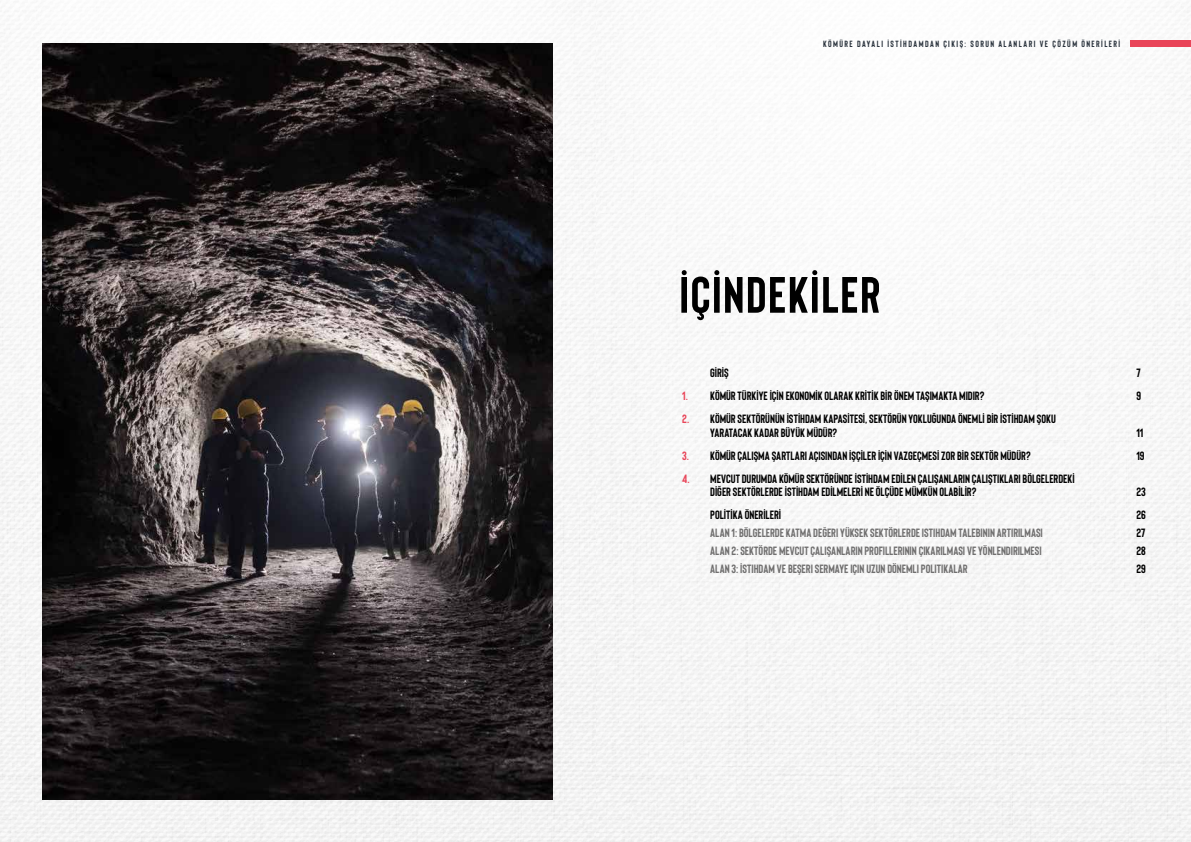
<style>
.page{position:relative;width:1191px;height:842px;background:#fff}
.page>*{position:absolute;margin:0;border:0;box-sizing:border-box;transform-origin:0 0}
.t1{font:700 51px "Bison";letter-spacing:.03em;color:#000}
.t2{font:700 12px/13.8px "Bison";color:#000}
.t3{font:700 12px "Bison";color:#706f6f}
.t4{font:700 9px "Bison";letter-spacing:.16em;color:#29323c}
.s1{color:#e94559}
</style>
<div class="page">
<img style="left:0;top:1px;width:1191px;height:841px">
<div style="left:1130px;top:40px;width:61px;height:7px;background:#e94559"></div>
<img style="left:43px;top:43px;width:510px;height:756px">
<p class="t4" style="left:823px;top:38px;width:298px">KÖMÜRE DAYALI İSTİHDAMDAN ÇIKIŞ: SORUN ALANLARI VE ÇÖZÜM ÖNERİLERİ</p>
<h1 class="t1" style="left:679px;top:263px;width:202px">İÇİNDEKİLER</h1>
<p class="t2" style="left:710px;top:366px;width:20px">GİRİŞ</p>
<p class="t2" style="left:1136px;top:366px;width:6px">7</p>
<p class="t2" style="left:682px;top:389px;width:304px"><span class="s1">1.</span> KÖMÜR TÜRKİYE İÇİN EKONOMİK OLARAK KRİTİK BİR ÖNEM TAŞIMAKTA MIDIR?</p>
<p class="t2" style="left:1136px;top:389px;width:6px">9</p>
<p class="t2" style="left:710px;top:411px;width:347px;text-indent:-28px"><span class="s1">2.</span> KÖMÜR SEKTÖRÜNÜN İSTİHDAM KAPASİTESİ, SEKTÖRÜN YOKLUĞUNDA ÖNEMLİ BİR İSTİHDAM ŞOKU<br>YARATACAK KADAR BÜYÜK MÜDÜR?</p>
<p class="t2" style="left:1136px;top:425px;width:8px">11</p>
<p class="t2" style="left:682px;top:448px;width:350px"><span class="s1">3.</span> KÖMÜR ÇALIŞMA ŞARTLARI AÇISINDAN İŞÇİLER İÇİN VAZGEÇMESİ ZOR BİR SEKTÖR MÜDÜR?</p>
<p class="t2" style="left:1136px;top:448px;width:10px">19</p>
<p class="t2" style="left:710px;top:471px;width:366px;text-indent:-28px"><span class="s1">4.</span> MEVCUT DURUMDA KÖMÜR SEKTÖRÜNDE İSTİHDAM EDİLEN ÇALIŞANLARIN ÇALIŞTIKLARI BÖLGELERDEKİ<br>DİĞER SEKTÖRLERDE İSTİHDAM EDİLMELERİ NE ÖLÇÜDE MÜMKÜN OLABİLİR?</p>
<p class="t2" style="left:1136px;top:485px;width:11px">23</p>
<p class="t2" style="left:710px;top:508px;width:72px">POLİTİKA ÖNERİLERİ</p>
<p class="t2" style="left:1136px;top:508px;width:11px">26</p>
<p class="t3" style="left:710px;top:525px;width:334px">ALAN 1: BÖLGELERDE KATMA DEĞERI YÜKSEK SEKTÖRLERDE ISTIHDAM TALEBININ ARTIRILMASI</p>
<p class="t2" style="left:1136px;top:525px;width:11px">27</p>
<p class="t3" style="left:710px;top:543px;width:333px">ALAN 2: SEKTÖRDE MEVCUT ÇALIŞANLARIN PROFILLERININ ÇIKARILMASI VE YÖNLENDIRILMESI</p>
<p class="t2" style="left:1136px;top:543px;width:11px">28</p>
<p class="t3" style="left:710px;top:561px;width:259px">ALAN 3: İSTIHDAM VE BEŞERI SERMAYE IÇIN UZUN DÖNEMLI POLITIKALAR</p>
<p class="t2" style="left:1136px;top:561px;width:11px">29</p>
</div>
